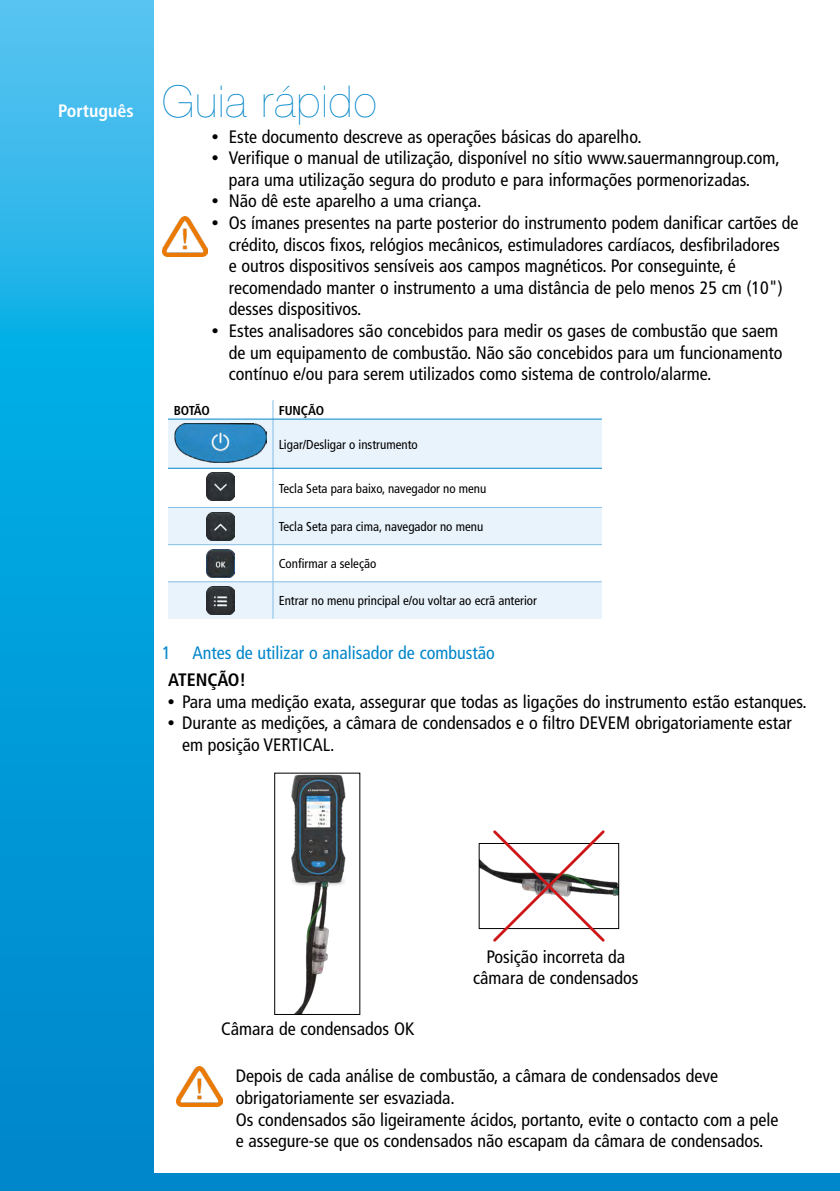
<style>
.page{position:relative;width:840px;height:1191px;background:#fff}
.page>*{position:absolute;margin:0;border:0;box-sizing:border-box;transform-origin:0 0}
.t1{font:200 44px "Helvetica Neue LT Std";letter-spacing:.03em;color:#0086ca}
.t2{font:condensed 18px/21.6px "Frutiger LT Std";color:#000}
.t3{font:condensed 18px "Frutiger LT Std";color:#0086ca}
.t4{font:700 condensed 18px "Frutiger LT Std";color:#fff}
.t5{font:700 condensed 18px "Frutiger LT Std";color:#000}
.t6{font:condensed 13px "Frutiger LT Std";color:#000}
.t7{font:700 condensed 13px "Frutiger LT Std";color:#000}
.s1{font-family:"Myriad Pro";font-stretch:normal;font-size:24px}
</style>
<div class="page">
<svg style="left:0;top:0;width:153px;height:1173px;background:#10a3dd"></svg>
<div style="left:0;top:1173px;width:839px;height:18px;background:#0086ca"></div>
<img style="left:162px;top:216px;width:45px;height:40px">
<svg style="left:168px;top:420px;width:433px;height:199px;fill:#e9f3fb"></svg>
<svg style="left:272px;top:400px;width:1px;height:19px"></svg>
<hr style="left:272px;top:419px;width:1px;height:49px;background:#84bfe7">
<hr style="left:272px;top:468px;width:1px;height:39px;background:#84bfe7">
<hr style="left:272px;top:507px;width:1px;height:37px;background:#84bfe7">
<hr style="left:272px;top:545px;width:1px;height:36px;background:#84bfe7">
<hr style="left:272px;top:582px;width:1px;height:37px;background:#84bfe7">
<hr style="left:168px;top:507px;width:105px;height:1px;background:#84bfe7">
<hr style="left:273px;top:507px;width:328px;height:1px;background:#84bfe7">
<hr style="left:168px;top:544px;width:105px;height:1px;background:#84bfe7">
<hr style="left:273px;top:544px;width:328px;height:1px;background:#84bfe7">
<hr style="left:168px;top:581px;width:105px;height:1px;background:#84bfe7">
<hr style="left:273px;top:581px;width:328px;height:1px;background:#84bfe7">
<hr style="left:168px;top:419px;width:105px;height:1px;background:#0086ca">
<hr style="left:273px;top:419px;width:328px;height:1px;background:#0086ca">
<hr style="left:168px;top:468px;width:105px;height:1px;background:#0086ca">
<hr style="left:273px;top:468px;width:328px;height:1px;background:#0086ca">
<img style="left:174px;top:424px;width:92px;height:39px">
<img style="left:206px;top:473px;width:28px;height:28px">
<img style="left:206px;top:512px;width:28px;height:28px">
<img style="left:206px;top:549px;width:28px;height:28px">
<img style="left:206px;top:586px;width:28px;height:28px">
<img style="left:177px;top:1066px;width:45px;height:40px">
<img style="left:291px;top:774px;width:55px;height:239px">
<div style="left:274px;top:772px;width:86px;height:243px;border:1px solid #000"></div>
<img style="left:480px;top:859px;width:137px;height:37px">
<div style="left:478px;top:843px;width:141px;height:86px;border:1px solid #000"></div>
<svg style="left:490px;top:830px;width:117px;height:112px"></svg>
<p class="t4" style="left:58px;top:100px;width:77px">Português</p>
<h1 class="t1" style="left:162px;top:76px;width:216px">Guia rápido</h1>
<p class="t2" style="left:211px;top:126px;width:431px"><span class="s1">•</span> Este documento descreve as operações básicas do aparelho.</p>
<p class="t2" style="left:228px;top:147px;width:552px;text-indent:-17px"><span class="s1">•</span> Verifique o manual de utilização, disponível no sítio www.sauermanngroup.com, para uma utilização segura do produto e para informações pormenorizadas.</p>
<p class="t2" style="left:211px;top:190px;width:271px"><span class="s1">•</span> Não dê este aparelho a uma criança.</p>
<p class="t2" style="left:228px;top:212px;width:571px;text-indent:-17px"><span class="s1">•</span> Os ímanes presentes na parte posterior do instrumento podem danificar cartões de crédito, discos fixos, relógios mecânicos, estimuladores cardíacos, desfibriladores<br>e outros dispositivos sensíveis aos campos magnéticos. Por conseguinte, é recomendado manter o instrumento a uma distância de pelo menos 25 cm (10") desses dispositivos.</p>
<p class="t2" style="left:228px;top:320px;width:555px;text-indent:-17px"><span class="s1">•</span> Estes analisadores são concebidos para medir os gases de combustão que saem de um equipamento de combustão. Não são concebidos para um funcionamento contínuo e/ou para serem utilizados como sistema de controlo/alarme.</p>
<p class="t7" style="left:173px;top:402px;width:38px">BOTÃO</p>
<p class="t7" style="left:278px;top:402px;width:47px">FUNÇÃO</p>
<p class="t6" style="left:278px;top:436px;width:140px">Ligar/Desligar o instrumento</p>
<p class="t6" style="left:278px;top:480px;width:209px">Tecla Seta para baixo, navegador no menu</p>
<p class="t6" style="left:278px;top:519px;width:206px">Tecla Seta para cima, navegador no menu</p>
<p class="t6" style="left:278px;top:556px;width:99px">Confirmar a seleção</p>
<p class="t6" style="left:278px;top:593px;width:260px">Entrar no menu principal e/ou voltar ao ecrã anterior</p>
<p class="t3" style="left:162px;top:642px;width:334px">1 Antes de utilizar o analisador de combustão</p>
<p class="t5" style="left:168px;top:669px;width:80px">ATENÇÃO!</p>
<p class="t2" style="left:168px;top:691px;width:640px"><span class="s1">•</span> Para uma medição exata, assegurar que todas as ligações do instrumento estão estanques.</p>
<p class="t2" style="left:182px;top:712px;width:611px;text-indent:-14px"><span class="s1">•</span> Durante as medições, a câmara de condensados e o filtro DEVEM obrigatoriamente estar em posição VERTICAL.</p>
<p class="t2" style="left:221px;top:1018px;width:194px">Câmara de condensados OK</p>
<p class="t2" style="left:473px;top:945px;width:167px;text-align:center">Posição incorreta da câmara de condensados</p>
<p class="t2" style="left:236px;top:1065px;width:544px">Depois de cada análise de combustão, a câmara de condensados deve obrigatoriamente ser esvaziada.<br>Os condensados são ligeiramente ácidos, portanto, evite o contacto com a pele e assegure-se que os condensados não escapam da câmara de condensados.</p>
</div>
